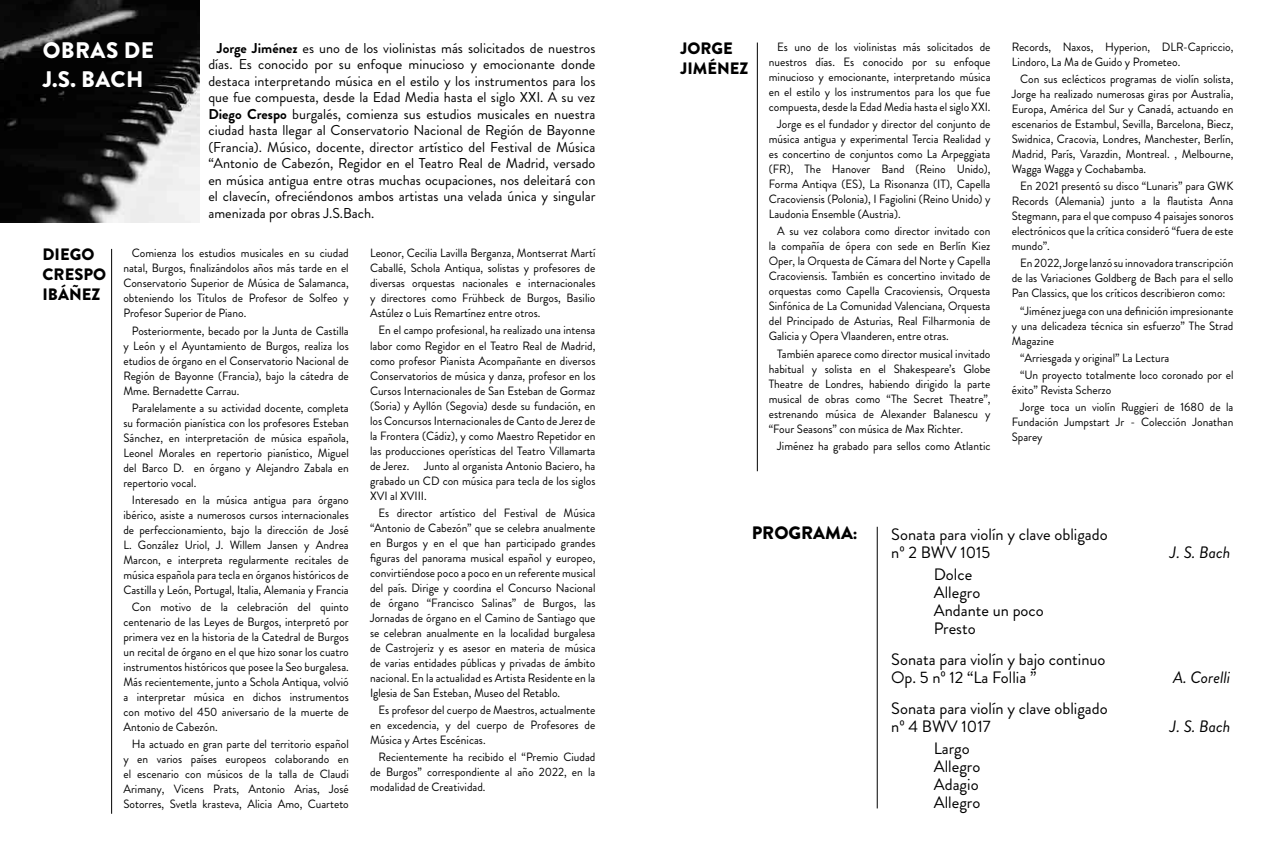
<style>
.page{position:relative;width:1276px;height:851px;background:#fff}
.page>*{position:absolute;margin:0;border:0;box-sizing:border-box;transform-origin:0 0}
.t1{font:900 22.5px/28.5px "Brandon Grotesque";letter-spacing:.02em;color:#fff}
.t2{font:900 18px "Brandon Grotesque";color:#000}
.t3{font:16.5px/18px "Brandon Grotesque";color:#000}
.t4{font:900 16.5px/19.8px "Brandon Grotesque";color:#000}
.t5{font:italic 16.5px "Brandon Grotesque";color:#000}
.t6{font:14.25px/16.5px "Brandon Grotesque";color:#000;text-align:justify}
.t7{font:12px/15px "Brandon Grotesque";color:#000;text-align:justify;scale:.96 1}
.s1{font-weight:700}
</style>
<div class="page">
<img style="left:0;top:0;width:200px;height:222px">
<hr style="left:877px;top:526px;width:1px;height:282px;background:#000">
<hr style="left:111px;top:249px;width:1px;height:564px;background:#000">
<hr style="left:757px;top:43px;width:1px;height:428px;background:#000">
<h1 class="t1" style="left:43px;top:37px;width:113px">OBRAS DE<br>J.S. BACH</h1>
<p class="t6" style="left:208px;top:40px;width:388px;text-indent:9px"><span class="s1">Jorge Jiménez</span> es uno de los violinistas más solicitados de nuestros días. Es conocido por su enfoque minucioso y emocionante donde destaca interpretando música en el estilo y los instrumentos para los que fue compuesta, desde la Edad Media hasta el siglo XXI. A su vez <span class="s1">Diego Crespo</span> burgalés, comienza sus estudios musicales en nuestra ciudad hasta llegar al Conservatorio Nacional de Región de Bayonne (Francia). Músico, docente, director artístico del Festival de Música “Antonio de Cabezón, Regidor en el Teatro Real de Madrid, versado en música antigua entre otras muchas ocupaciones, nos deleitará con el clavecín, ofreciéndonos ambos artistas una velada única y singular amenizada por obras J.S.Bach.</p>
<p class="t7" style="left:123px;top:246px;width:236px;text-indent:9px">Comienza los estudios musicales en su ciudad natal, Burgos, finalizándolos años más tarde en el Conservatorio Superior de Música de Salamanca, obteniendo los Títulos de Profesor de Solfeo y Profesor Superior de Piano.</p>
<p class="t7" style="left:123px;top:323px;width:236px;text-indent:9px">Posteriormente, becado por la Junta de Castilla y León y el Ayuntamiento de Burgos, realiza los etudios de órgano en el Conservatorio Nacional de Región de Bayonne (Francia), bajo la cátedra de Mme. Bernadette Carrau.</p>
<p class="t7" style="left:123px;top:400px;width:236px;text-indent:9px">Paralelamente a su actividad docente, completa su formación pianística con los profesores Esteban Sánchez, en interpretación de música española, Leonel Morales en repertorio pianístico, Miguel del Barco D. en órgano y Alejandro Zabala en repertorio vocal.</p>
<p class="t7" style="left:123px;top:492px;width:236px;text-indent:9px">Interesado en la música antigua para órgano ibérico, asiste a numerosos cursos internacionales de perfeccionamiento, bajo la dirección de José L. González Uriol, J. Willem Jansen y Andrea Marcon, e interpreta regularmente recitales de música española para tecla en órganos históricos de Castilla y León, Portugal, Italia, Alemania y Francia</p>
<p class="t7" style="left:123px;top:599px;width:236px;text-indent:9px">Con motivo de la celebración del quinto centenario de las Leyes de Burgos, interpretó por primera vez en la historia de la Catedral de Burgos un recital de órgano en el que hizo sonar los cuatro instrumentos históricos que posee la Seo burgalesa.<br>Más recientemente, junto a Schola Antiqua, volvió a interpretar música en dichos instrumentos con motivo del 450 aniversario de la muerte de Antonio de Cabezón.</p>
<p class="t7" style="left:123px;top:736px;width:236px;text-indent:9px">Ha actuado en gran parte del territorio español y en varios países europeos colaborando en el escenario con músicos de la talla de Claudi Arimany, Vicens Prats, Antonio Arias, José Sotorres, Svetla krasteva, Alicia Amo, Cuarteto</p>
<h3 class="t4" style="left:43px;top:245px;width:65px">DIEGO<br>CRESPO<br>IBÁÑEZ</h3>
<p class="t7" style="left:370px;top:246px;width:236px">Leonor, Cecilia Lavilla Berganza, Montserrat Martí Caballé, Schola Antiqua, solistas y profesores de diversas orquestas nacionales e internacionales y directores como Frühbeck de Burgos, Basilio Astúlez o Luis Remartínez entre otros.</p>
<p class="t7" style="left:370px;top:323px;width:236px;text-indent:9px">En el campo profesional, ha realizado una intensa labor como Regidor en el Teatro Real de Madrid, como profesor Pianista Acompañante en diversos Conservatorios de música y danza, profesor en los Cursos Internacionales de San Esteban de Gormaz (Soria) y Ayllón (Segovia) desde su fundación, en los Concursos Internacionales de Canto de Jerez de la Frontera (Cádiz), y como Maestro Repetidor en las producciones operísticas del Teatro Villamarta de Jerez. Junto al organista Antonio Baciero, ha grabado un CD con música para tecla de los siglos XVI al XVIII.</p>
<p class="t7" style="left:370px;top:505px;width:236px;text-indent:9px">Es director artístico del Festival de Música “Antonio de Cabezón” que se celebra anualmente en Burgos y en el que han participado grandes figuras del panorama musical español y europeo, convirtiéndose poco a poco en un referente musical del país. Dirige y coordina el Concurso Nacional de órgano “Francisco Salinas” de Burgos, las Jornadas de órgano en el Camino de Santiago que se celebran anualmente en la localidad burgalesa de Castrojeriz y es asesor en materia de música de varias entidades públicas y privadas de ámbito nacional. En la actualidad es Artista Residente en la Iglesia de San Esteban, Museo del Retablo.</p>
<p class="t7" style="left:370px;top:702px;width:236px;text-indent:9px">Es profesor del cuerpo de Maestros, actualmente en excedencia, y del cuerpo de Profesores de Música y Artes Escénicas.</p>
<p class="t7" style="left:370px;top:749px;width:236px;text-indent:9px">Recientemente ha recibido el “Premio Ciudad de Burgos” correspondiente al año 2022, en la modalidad de Creatividad.</p>
<h3 class="t4" style="left:680px;top:39px;width:69px">JORGE<br>JIMÉNEZ</h3>
<p class="t7" style="left:769px;top:39px;width:232px;text-indent:9px">Es uno de los violinistas más solicitados de nuestros días. Es conocido por su enfoque minucioso y emocionante, interpretando música en el estilo y los instrumentos para los que fue compuesta, desde la Edad Media hasta el siglo XXI.</p>
<p class="t7" style="left:769px;top:117px;width:232px;text-indent:9px">Jorge es el fundador y director del conjunto de música antigua y experimental Tercia Realidad y es concertino de conjuntos como La Arpeggiata (FR), The Hanover Band (Reino Unido), Forma Antiqva (ES), La Risonanza (IT), Capella Cracoviensis (Polonia), I Fagiolini (Reino Unido) y Laudonia Ensemble (Austria).</p>
<p class="t7" style="left:769px;top:224px;width:232px;text-indent:9px">A su vez colabora como director invitado con la compañía de ópera con sede en Berlín Kiez Oper, la Orquesta de Cámara del Norte y Capella Cracoviensis. También es concertino invitado de orquestas como Capella Cracoviensis, Orquesta Sinfónica de La Comunidad Valenciana, Orquesta del Principado de Asturias, Real Filharmonia de Galicia y Opera Vlaanderen, entre otras.</p>
<p class="t7" style="left:769px;top:346px;width:232px;text-indent:9px">También aparece como director musical invitado habitual y solista en el Shakespeare’s Globe Theatre de Londres, habiendo dirigido la parte musical de obras como “The Secret Theatre”, estrenando música de Alexander Balanescu y “Four Seasons” con música de Max Richter.</p>
<p class="t7" style="left:777px;top:438px;width:224px">Jiménez ha grabado para sellos como Atlantic</p>
<p class="t7" style="left:1011px;top:39px;width:232px">Records, Naxos, Hyperion, DLR-Capriccio,<br>Lindoro, La Ma de Guido y Prometeo.</p>
<p class="t7" style="left:1011px;top:72px;width:232px;text-indent:9px">Con sus eclécticos programas de violín solista, Jorge ha realizado numerosas giras por Australia, Europa, América del Sur y Canadá, actuando en escenarios de Estambul, Sevilla, Barcelona, Biecz, Swidnica, Cracovia, Londres, Manchester, Berlín, Madrid, París, Varazdin, Montreal. , Melbourne, Wagga Wagga y Cochabamba.</p>
<p class="t7" style="left:1011px;top:179px;width:232px;text-indent:9px">En 2021 presentó su disco “Lunaris” para GWK Records (Alemania) junto a la flautista Anna Stegmann, para el que compuso 4 paisajes sonoros electrónicos que la crítica consideró “fuera de este mundo”.</p>
<p class="t7" style="left:1011px;top:256px;width:232px;text-indent:9px">En 2022, Jorge lanzó su innovadora transcripción de las Variaciones Goldberg de Bach para el sello Pan Classics, que los críticos describieron como:</p>
<p class="t7" style="left:1011px;top:303px;width:232px;text-indent:9px">“Jiménez juega con una definición impresionante y una delicadeza técnica sin esfuerzo” The Strad Magazine</p>
<p class="t7" style="left:1020px;top:349px;width:224px;line-height:17.1px">“Arriesgada y original” La Lectura<br>“Un proyecto totalmente loco coronado por el</p>
<p class="t7" style="left:1020px;top:381px;width:224px;line-height:17.1px;text-indent:-9px">éxito” Revista Scherzo<br>Jorge toca un violín Ruggieri de 1680 de la</p>
<p class="t7" style="left:1011px;top:414px;width:232px">Fundación Jumpstart Jr - Colección Jonathan<br>Sparey</p>
<h2 class="t2" style="left:752px;top:520px;width:107px">PROGRAMA:</h2>
<h3 class="t3" style="left:891px;top:525px;width:218px">Sonata para violín y clave obligado nº 2 BWV 1015</h3>
<h3 class="t3" style="left:934px;top:565px;width:111px">Dolce<br>Allegro<br>Andante un poco<br>Presto</h3>
<h3 class="t3" style="left:891px;top:650px;width:216px">Sonata para violín y bajo continuo<br>Op. 5 nº 12 “La Follia ”</h3>
<h3 class="t3" style="left:891px;top:699px;width:218px">Sonata para violín y clave obligado nº 4 BWV 1017</h3>
<h3 class="t3" style="left:934px;top:739px;width:48px">Largo<br>Allegro<br>Adagio<br>Allegro</h3>
<h3 class="t5" style="left:1170px;top:540px;width:62px">J. S. Bach</h3>
<h3 class="t5" style="left:1173px;top:665px;width:59px">A. Corelli</h3>
<h3 class="t5" style="left:1170px;top:714px;width:62px">J. S. Bach</h3>
</div>
